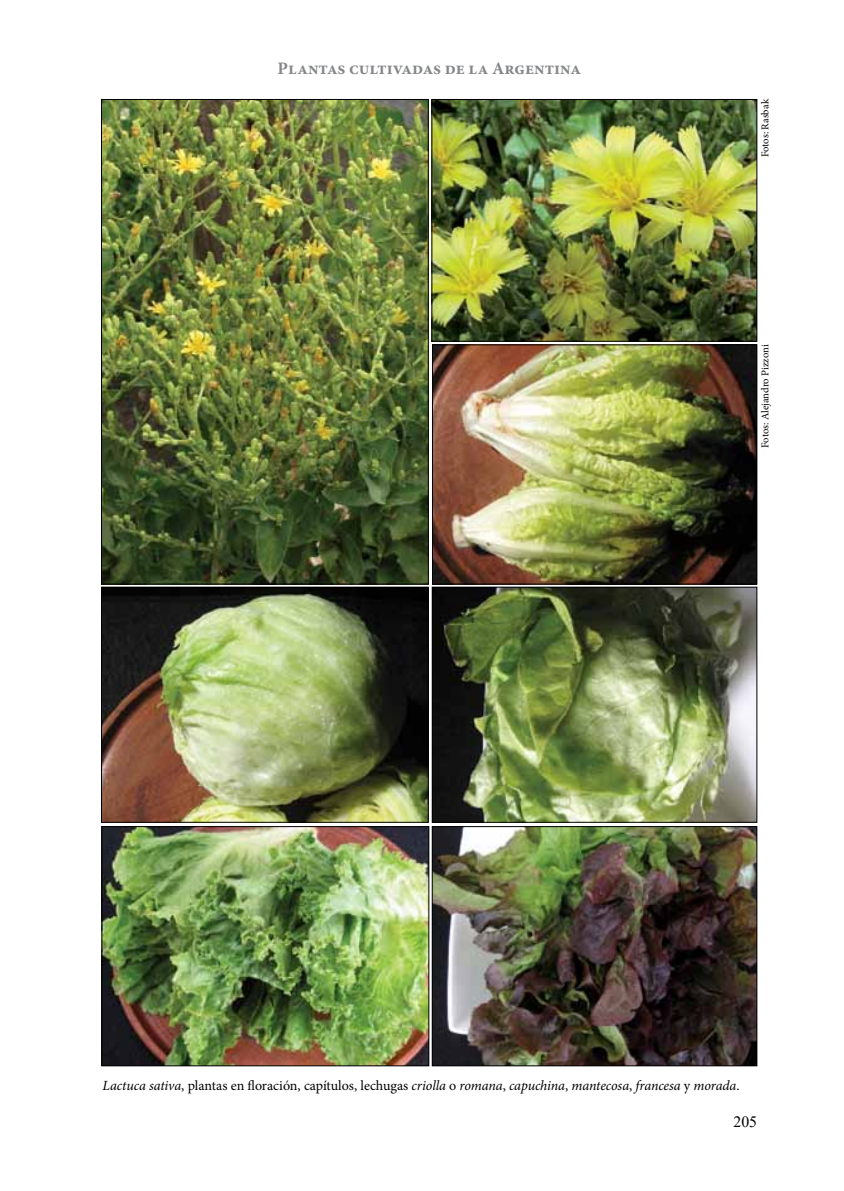
<style>
.page{position:relative;width:844px;height:1191px;background:#fff}
.page>*{position:absolute;margin:0;border:0;box-sizing:border-box;transform-origin:0 0}
.t1{font:700 17.5px "Minion Pro";color:#848688}
.t2{font:15.75px "Times New Roman";color:#000}
.t3{font:italic 14px "Minion Pro";letter-spacing:-.005em;color:#000}
.t4{font:10.5px "Minion Pro";color:#000}
.s1{font-style:normal}
</style>
<div class="page">
<img style="left:434px;top:347px;width:320px;height:235px">
<div style="left:432px;top:345px;width:324px;height:239px;border:1px solid #000"></div>
<img style="left:104px;top:828px;width:323px;height:236px">
<div style="left:102px;top:826px;width:327px;height:240px;border:1px solid #000"></div>
<img style="left:434px;top:828px;width:320px;height:236px">
<div style="left:432px;top:826px;width:324px;height:240px;border:1px solid #000"></div>
<img style="left:434px;top:589px;width:320px;height:231px">
<div style="left:432px;top:587px;width:324px;height:235px;border:1px solid #000"></div>
<img style="left:433px;top:101px;width:321px;height:238px">
<div style="left:431px;top:99px;width:325px;height:242px;border:1px solid #000"></div>
<img style="left:103px;top:589px;width:323px;height:231px">
<div style="left:101px;top:587px;width:327px;height:235px;border:1px solid #000"></div>
<img style="left:103px;top:101px;width:323px;height:481px">
<div style="left:101px;top:99px;width:327px;height:485px;border:1px solid #000"></div>
<p class="t1" style="left:277px;top:56px;width:305px">Plantas cultivadas de la Argentina</p>
<p class="t4" style="left:757px;top:157px;width:60px;rotate:-90deg">Fotos: Rasbak</p>
<p class="t4" style="left:757px;top:448px;width:105px;rotate:-90deg">Fotos: Alejandro Pizzoni</p>
<p class="t3" style="left:102px;top:1076px;width:638px">Lactuca sativa<span class="s1">, plantas en floración, capítulos, lechugas</span> criolla <span class="s1">o</span> romana<span class="s1">,</span> capuchina<span class="s1">,</span> mantecosa<span class="s1">,</span> francesa <span class="s1">y</span> morada<span class="s1">.</span></p>
<p class="t2" style="left:733px;top:1111px;width:25px">205</p>
</div>
